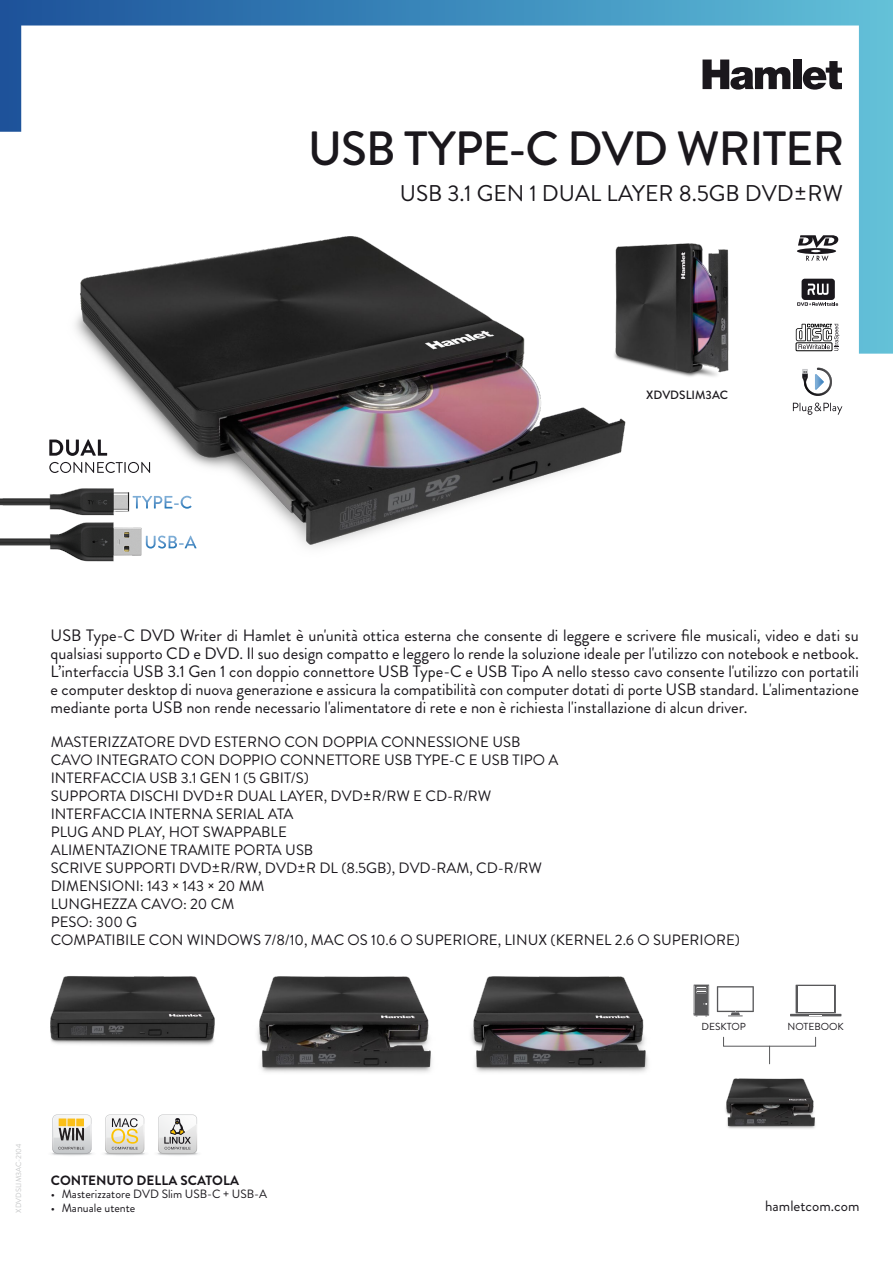
<style>
.page{position:relative;width:893px;height:1263px;background:#fff}
.page>*{position:absolute;margin:0;border:0;box-sizing:border-box;transform-origin:0 0}
.t1{font:500 48px "Brandon Grotesque";letter-spacing:-.02em;color:#1a171c}
.t2{font:22.8px "Brandon Grotesque";color:#1a171c}
.t3{font:16.5px/18px "Brandon Grotesque";color:#1a171c;text-align:justify}
.t4{font:15px/18px "Brandon Grotesque";color:#1a171c}
.t5{font:700 13.5px "Brandon Grotesque";color:#1a171c}
.t6{font:12px "Brandon Grotesque";color:#1a171c}
.t7{font:500 12px "Brandon Grotesque";color:#1a171c}
.t8{font:10.2px "Brandon Grotesque";color:#1a171c}
.t9{font:7.5px "Brandon Grotesque";color:#c6c7c8}
</style>
<div class="page">
<svg style="left:0;top:0;width:893px;height:354px"></svg>
<img style="left:44px;top:188px;width:606px;height:361px">
<svg style="left:793px;top:403px;width:49px;height:12px"></svg>
<svg style="left:802px;top:368px;width:30px;height:28px"></svg>
<svg style="left:797px;top:279px;width:41px;height:27px"></svg>
<svg style="left:797px;top:235px;width:41px;height:26px"></svg>
<svg style="left:796px;top:324px;width:43px;height:27px"></svg>
<img style="left:471px;top:976px;width:177px;height:97px">
<img style="left:257px;top:976px;width:175px;height:97px">
<img style="left:50px;top:976px;width:165px;height:69px">
<img style="left:581px;top:222px;width:185px;height:173px">
<svg style="left:702px;top:60px;width:88px;height:30px"></svg>
<div style="left:793px;top:60px;width:8px;height:29px;background:#1a171c"></div>
<svg style="left:803px;top:61px;width:39px;height:29px"></svg>
<svg style="left:49px;top:1151px;width:46px;height:5px"></svg>
<hr style="left:51px;top:1152px;width:42px;height:3px;background:#f7f7f7;border-radius:50%">
<hr style="left:52px;top:1152px;width:40px;height:3px;background:#eeeeef;border-radius:50%">
<hr style="left:53px;top:1152px;width:38px;height:3px;background:#e5e6e7;border-radius:50%">
<svg style="left:52px;top:1114px;width:39px;height:40px"></svg>
<div style="left:59px;top:1118px;width:7px;height:8px;background:#fbbf17"></div>
<div style="left:67px;top:1118px;width:8px;height:8px;background:#fbbf17"></div>
<div style="left:76px;top:1118px;width:8px;height:8px;background:#fbbf17"></div>
<svg style="left:155px;top:1151px;width:45px;height:5px"></svg>
<hr style="left:157px;top:1152px;width:41px;height:3px;background:#f4f5f5;border-radius:50%">
<hr style="left:158px;top:1152px;width:39px;height:3px;background:#e7e8e9;border-radius:50%">
<svg style="left:158px;top:1114px;width:39px;height:40px"></svg>
<svg style="left:102px;top:1151px;width:45px;height:5px"></svg>
<hr style="left:104px;top:1152px;width:42px;height:3px;background:#f7f7f7;border-radius:50%">
<hr style="left:105px;top:1152px;width:40px;height:3px;background:#f1f1f1;border-radius:50%">
<hr style="left:105px;top:1152px;width:39px;height:3px;background:#e9eaeb;border-radius:50%">
<hr style="left:106px;top:1152px;width:38px;height:3px;background:#e5e6e7;border-radius:50%">
<svg style="left:105px;top:1114px;width:39px;height:40px"></svg>
<div style="left:796px;top:985px;width:40px;height:28px;background:#58585a"></div>
<hr style="left:790px;top:1014px;width:51px;height:2px;background:#58585a">
<svg style="left:809px;top:1015px;width:13px;height:1px"></svg>
<div style="left:798px;top:986px;width:36px;height:26px;background:#fff"></div>
<svg style="left:717px;top:986px;width:37px;height:30px"></svg>
<svg style="left:694px;top:984px;width:15px;height:33px"></svg>
<div style="left:723px;top:1037px;width:93px;height:10px;border:1px solid #58585a"></div>
<img style="left:725px;top:1057px;width:90px;height:72px">
<svg style="left:49px;top:439px;width:58px;height:17px"></svg>
<svg style="left:49px;top:462px;width:101px;height:11px"></svg>
<svg style="left:146px;top:536px;width:51px;height:12px"></svg>
<svg style="left:145px;top:496px;width:47px;height:13px"></svg>
<img style="left:0;top:480px;width:145px;height:82px">
<h1 class="t1" style="left:308px;top:115px;width:538px">USB TYPE-C DVD WRITER</h1>
<h2 class="t2" style="left:400px;top:177px;width:445px">USB 3.1 GEN 1 DUAL LAYER 8.5GB DVD±RW</h2>
<p class="t7" style="left:646px;top:386px;width:84px">XDVDSLIM3AC</p>
<p class="t3" style="left:51px;top:627px;width:810px">USB Type-C DVD Writer di Hamlet è un'unità ottica esterna che consente di leggere e scrivere file musicali, video e dati su qualsiasi supporto CD e DVD. Il suo design compatto e leggero lo rende la soluzione ideale per l'utilizzo con notebook e netbook.<br>L’interfaccia USB 3.1 Gen 1 con doppio connettore USB Type-C e USB Tipo A nello stesso cavo consente l'utilizzo con portatili e computer desktop di nuova generazione e assicura la compatibilità con computer dotati di porte USB standard. L'alimentazione mediante porta USB non rende necessario l'alimentatore di rete e non è richiesta l'installazione di alcun driver.</p>
<p class="t4" style="left:51px;top:733px;width:691px">MASTERIZZATORE DVD ESTERNO CON DOPPIA CONNESSIONE USB<br>CAVO INTEGRATO CON DOPPIO CONNETTORE USB TYPE-C E USB TIPO A<br>INTERFACCIA USB 3.1 GEN 1 (5 GBIT/S)<br>SUPPORTA DISCHI DVD±R DUAL LAYER, DVD±R/RW E CD-R/RW<br>INTERFACCIA INTERNA SERIAL ATA<br>PLUG AND PLAY, HOT SWAPPABLE<br>ALIMENTAZIONE TRAMITE PORTA USB<br>SCRIVE SUPPORTI DVD±R/RW, DVD±R DL (8.5GB), DVD-RAM, CD-R/RW<br>DIMENSIONI: 143 × 143 × 20 MM<br>LUNGHEZZA CAVO: 20 CM<br>PESO: 300 G<br>COMPATIBILE CON WINDOWS 7/8/10, MAC OS 10.6 O SUPERIORE, LINUX (KERNEL 2.6 O SUPERIORE)</p>
<p class="t8" style="left:701px;top:1019px;width:46px">DESKTOP</p>
<p class="t8" style="left:787px;top:1019px;width:58px">NOTEBOOK</p>
<p class="t9" style="left:13px;top:1213px;width:70px;rotate:-90deg">XDVDSLIM3AC-2104</p>
<p class="t5" style="left:51px;top:1171px;width:190px">CONTENUTO DELLA SCATOLA</p>
<p class="t6" style="left:51px;top:1186px;width:218px">• Masterizzatore DVD Slim USB-C + USB-A</p>
<p class="t6" style="left:51px;top:1199px;width:86px">• Manuale utente</p>
<p class="t4" style="left:765px;top:1197px;width:96px">hamletcom.com</p>
</div>
